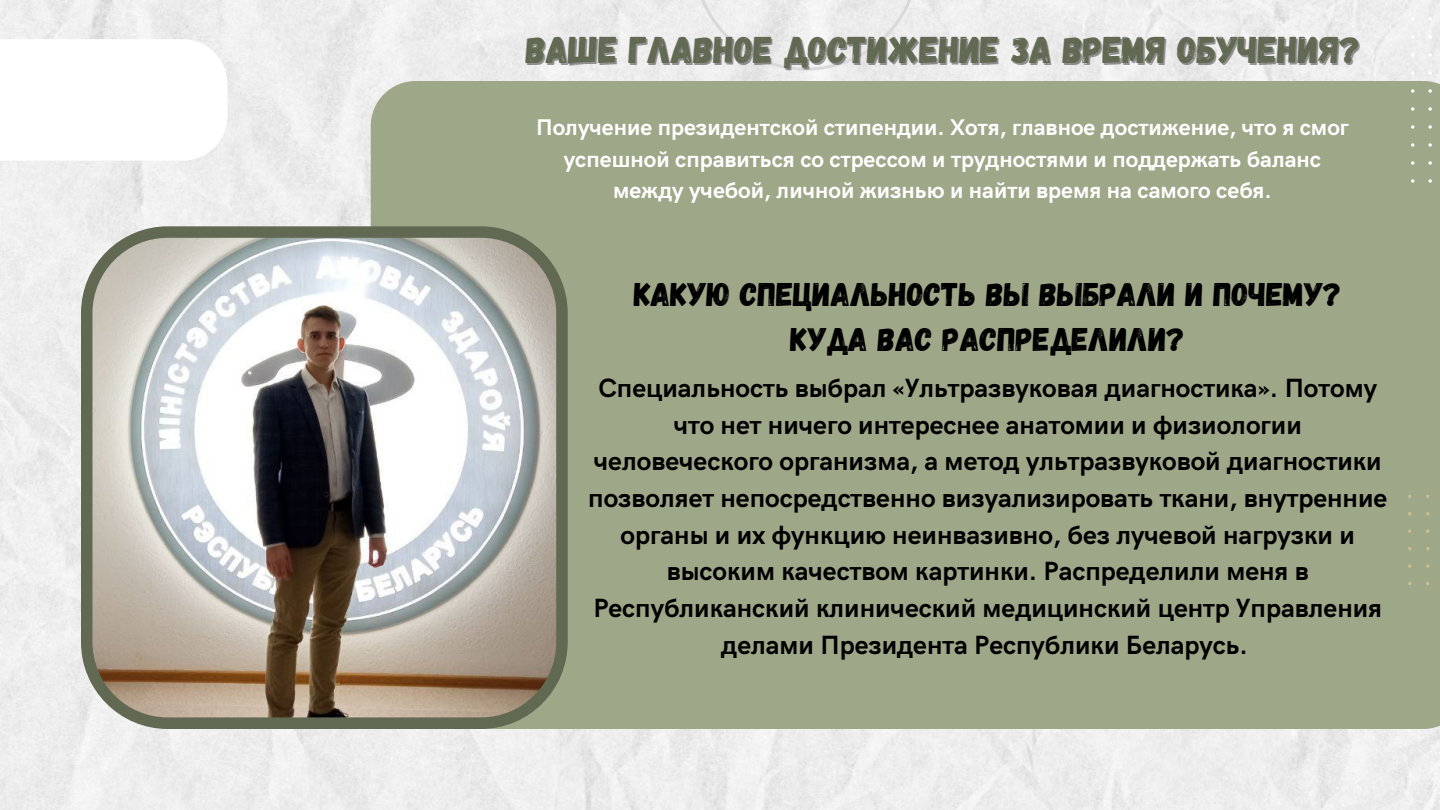
<style>
.page{position:relative;width:1440px;height:810px;background:#fff}
.page>*{position:absolute;margin:0;border:0;box-sizing:border-box;transform-origin:0 0}
.t1{font:37.2px "Gagalin";color:#626953}
.t2{font:32.7px "Gagalin";color:#000}
.t3{font:700 26.5px/36.7px "HK Grotesk";color:#000;text-align:center}
.t4{font:700 22.8px/31.5px "HK Grotesk";color:#fff;text-align:center}
</style>
<div class="page">
<div style="left:371px;top:81px;width:1069px;height:648px;background:#9ea788"></div>
<svg style="left:81px;top:226px;width:487px;height:503px"></svg>
<svg style="left:1411px;top:17px;width:29px;height:166px"></svg>
<div style="left:1408px;top:495px;width:32px;height:90px;background:#9ea788"></div>
<svg style="left:693px;top:0;width:227px;height:71px"></svg>
<p class="t1" style="left:526px;top:26px;width:836px">Ваше главное достижение за время обучения?</p>
<p class="t4" style="left:536px;top:113px;width:813px">Получение президентской стипендии. Хотя, главное достижение, что я смог успеш ной справиться со стрессом и трудностями и поддержать баланс между учебой, личной жизнью и найти время на самого себя.</p>
<p class="t2" style="left:634px;top:273px;width:709px">Какую специальность Вы выбрали и почему?</p>
<p class="t2" style="left:791px;top:318px;width:396px">Куда Вас распределили?</p>
<p class="t3" style="left:588px;top:371px;width:801px">Специальность вы брал «Ультразвуковая диагностика». Потому что нет ничего интереснее анатомии и физиологии человеческого организма, а метод ультразвуковой диагностики позволяет непосредственно визуализировать ткани, внутренние органы и их функцию неинвазивно, без лучевой нагрузки и высоким качеством картинки. Распределили меня в Республиканский клинический медицинский центр Управления делами Президента Республики Беларусь.</p>
</div>
